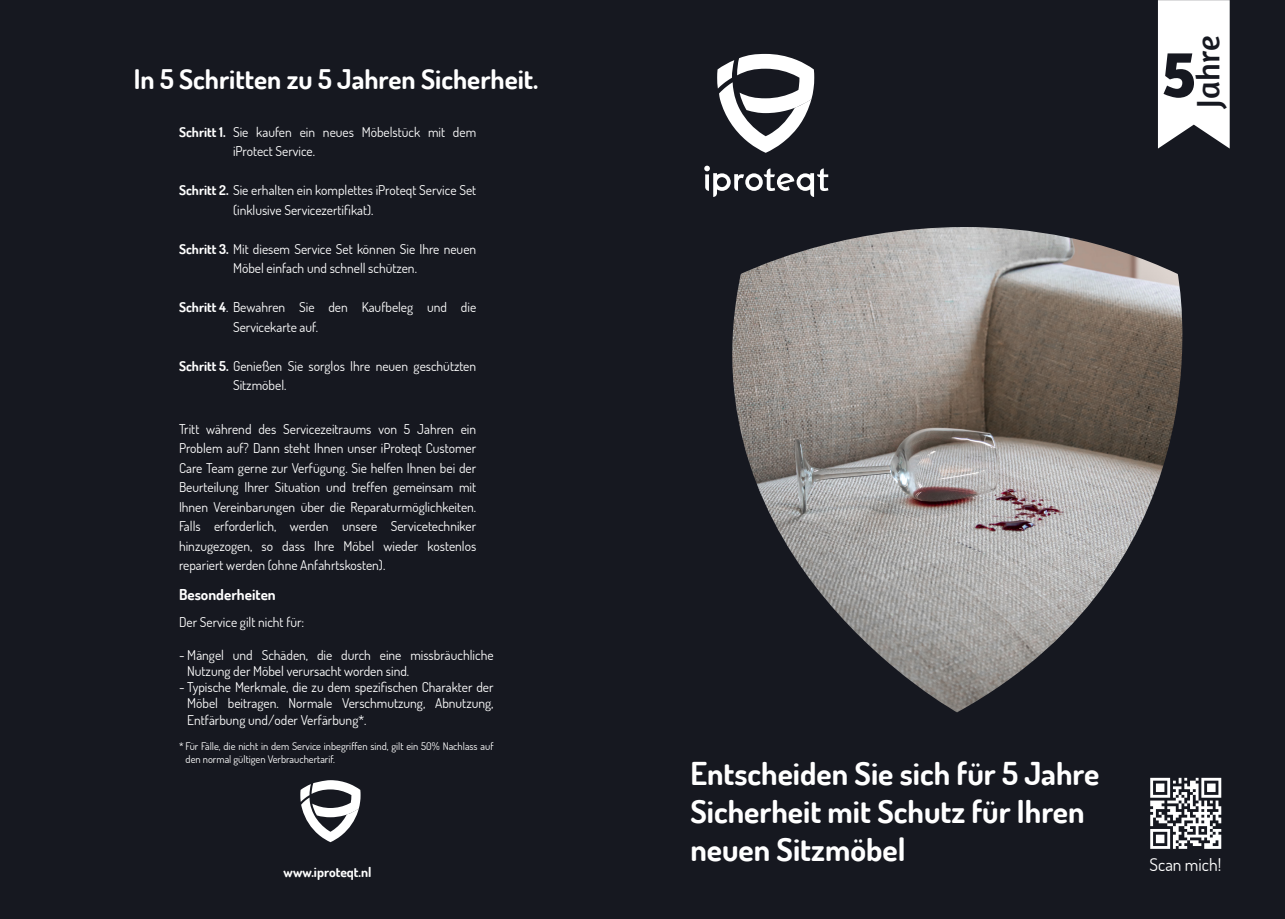
<style>
.page{position:relative;width:1285px;height:919px;background:#fff}
.page>*{position:absolute;margin:0;border:0;box-sizing:border-box;transform-origin:0 0}
.t1{font:700 68.4px "Amaranth";color:#161820}
.t2{font:33px "Amaranth";color:#161820}
.t3{font:700 31.5px/37.8px "Dosis";color:#fff}
.t4{font:700 27px "Dosis";color:#fff}
.t5{font:17.4px "Dosis";color:#fff}
.t6{font:700 15px "Dosis";color:#fff}
.t7{font:13.5px/19.5px "Dosis";color:#fff}
.t8{font:700 13.5px "Dosis";color:#fff}
.t9{font:10.5px/12.6px "Dosis";color:#fff}
.s1{font-weight:700}
</style>
<div class="page">
<div style="left:0;top:0;width:1284px;height:918px;background:#161820"></div>
<svg style="left:1157px;top:0;width:72px;height:148px"></svg>
<svg style="left:1149px;top:777px;width:71px;height:71px"></svg>
<svg style="left:704px;top:166px;width:124px;height:31px"></svg>
<svg style="left:717px;top:54px;width:97px;height:99px"></svg>
<img style="left:730px;top:227px;width:453px;height:485px">
<svg style="left:300px;top:780px;width:60px;height:62px"></svg>
<p class="t4" style="left:134px;top:62px;width:406px">In 5 Schritten zu 5 Jahren Sicherheit.</p>
<p class="t7" style="left:233px;top:122px;width:245px;text-indent:-54px"><span class="s1">Schritt 1.</span> Sie kaufen ein neues Möbelstück mit dem iProtect Service.</p>
<p class="t7" style="left:233px;top:180px;width:244px;text-indent:-54px"><span class="s1">Schritt 2.</span> Sie erhalten ein komplettes iProteqt Service Set (inklusive Servicezertifikat).</p>
<p class="t7" style="left:179px;top:239px;width:298px;text-align:center"><span class="s1">Schritt 3.</span> Mit diesem Service Set können Sie Ihre neuen<br>Möbel einfach und schnell schützen.</p>
<p class="t7" style="left:233px;top:297px;width:244px;text-indent:-54px"><span class="s1">Schritt 4</span>. Bewahren Sie den Kaufbeleg und die<br>Servicekarte auf.</p>
<p class="t7" style="left:233px;top:356px;width:244px;text-indent:-54px"><span class="s1">Schritt 5.</span> Genießen Sie sorglos Ihre neuen geschützten<br>Sitzmöbel.</p>
<p class="t7" style="left:179px;top:419px;width:299px;text-align:justify">Tritt während des Servicezeitraums von 5 Jahren ein Problem auf? Dann steht Ihnen unser iProteqt Customer Care Team gerne zur Verfügung. Sie helfen Ihnen bei der Beurteilung Ihrer Situation und treffen gemeinsam mit Ihnen Vereinbarungen über die Reparaturmöglichkeiten.<br>Falls erforderlich, werden unsere Servicetechniker hinzugezogen, so dass Ihre Möbel wieder kostenlos repariert werden (ohne Anfahrtskosten).</p>
<p class="t6" style="left:179px;top:585px;width:98px">Besonderheiten</p>
<p class="t7" style="left:179px;top:612px;width:127px">Der Service gilt nicht für:</p>
<p class="t7" style="left:187px;top:646px;width:308px;line-height:16.2px;text-indent:-8px">- Mängel und Schäden, die durch eine missbräuchliche<br>Nutzung der Möbel verursacht worden sind.</p>
<p class="t7" style="left:187px;top:678px;width:308px;line-height:16.2px;text-align:justify;text-indent:-8px">- Typische Merkmale, die zu dem spezifischen Charakter der Möbel beitragen. Normale Verschmutzung, Abnutzung, Entfärbung und/oder Verfärbung*.</p>
<p class="t9" style="left:186px;top:739px;width:309px;text-indent:-7px">* Für Fälle, die nicht in dem Service inbegriffen sind, gilt ein 50% Nachlass auf den normal gültigen Verbrauchertarif.</p>
<p class="t8" style="left:283px;top:863px;width:89px">www.iproteqt.nl</p>
<p class="t2" style="left:1188px;top:108px;width:73px;rotate:-90deg">Jahre</p>
<p class="t1" style="left:1160px;top:30px;width:37px">5</p>
<p class="t3" style="left:690px;top:754px;width:410px">Entscheiden Sie sich für 5 Jahre<br>Sicherheit mit Schutz für Ihren neuen Sitzmöbel</p>
<p class="t5" style="left:1149px;top:852px;width:73px">Scan mich!</p>
</div>
